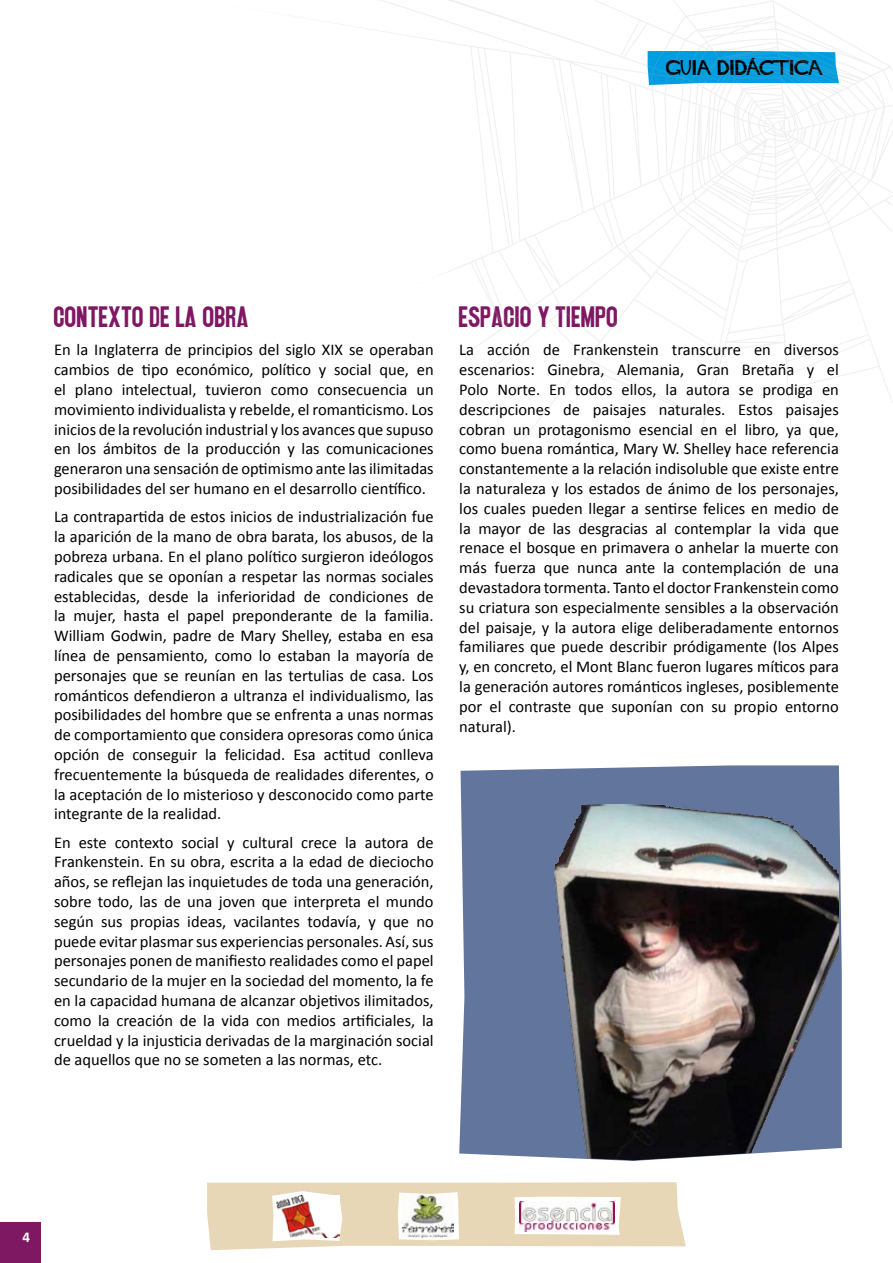
<style>
.page{position:relative;width:893px;height:1263px;background:#fff}
.page>*{position:absolute;margin:0;border:0;box-sizing:border-box;transform-origin:0 0}
.t1{font:27px "QUICKONE";color:#7f1862}
.t2{font:16.5px/19.8px "Calibri";color:#000;text-align:justify}
.t3{font:15px "HITCHCOCK";color:#000}
.t4{font:700 15px "Calibri";color:#fff}
</style>
<div class="page">
<div style="left:0;top:1222px;width:40px;height:41px;background:#7f1862"></div>
<svg style="left:207px;top:1182px;width:479px;height:68px"></svg>
<img style="left:519px;top:1201px;width:96px;height:30px">
<svg style="left:459px;top:765px;width:383px;height:396px;fill:#62759c"></svg>
<svg style="left:365px;top:0;width:528px;height:440px"></svg>
<img style="left:554px;top:804px;width:285px;height:356px">
<p class="t3" style="left:666px;top:60px;width:159px">guia didactica</p>
<h1 class="t1" style="left:54px;top:305px;width:197px">CONTEXTO DE LA OBRA</h1>
<p class="t2" style="left:54px;top:339px;width:381px">En la Inglaterra de principios del siglo XIX se operaban cambios de tipo económico, político y social que, en el plano intelectual, tuvieron como consecuencia un movimiento individualista y rebelde, el romanticismo. Los inicios de la revolución industrial y los avances que supuso en los ámbitos de la producción y las comunicaciones generaron una sensación de optimismo ante las ilimitadas posibilidades del ser humano en el desarrollo científico.</p>
<p class="t2" style="left:54px;top:506px;width:381px">La contrapartida de estos inicios de industrialización fue la aparición de la mano de obra barata, los abusos, de la pobreza urbana. En el plano político surgieron ideólogos radicales que se oponían a respetar las normas sociales establecidas, desde la inferioridad de condiciones de la mujer, hasta el papel preponderante de la familia.<br>William Godwin, padre de Mary Shelley, estaba en esa línea de pensamiento, como lo estaban la mayoría de personajes que se reunían en las tertulias de casa. Los románticos defendieron a ultranza el individualismo, las posibilidades del hombre que se enfrenta a unas normas de comportamiento que considera opresoras como única opción de conseguir la felicidad. Esa actitud conlleva frecuentemente la búsqueda de realidades diferentes, o la aceptación de lo misterioso y desconocido como parte integrante de la realidad.</p>
<p class="t2" style="left:54px;top:831px;width:381px">En este contexto social y cultural crece la autora de Frankenstein. En su obra, escrita a la edad de dieciocho años, se reflejan las inquietudes de toda una generación, sobre todo, las de una joven que interpreta el mundo según sus propias ideas, vacilantes todavía, y que no puede evitar plasmar sus experiencias personales. Así, sus personajes ponen de manifiesto realidades como el papel secundario de la mujer en la sociedad del momento, la fe en la capacidad humana de alcanzar objetivos ilimitados, como la creación de la vida con medios artificiales, la crueldad y la injusticia derivadas de la marginación social de aquellos que no se someten a las normas, etc.</p>
<h1 class="t1" style="left:459px;top:305px;width:161px">ESPACIO Y TIEMPO</h1>
<p class="t2" style="left:459px;top:339px;width:381px">La acción de Frankenstein transcurre en diversos escenarios: Ginebra, Alemania, Gran Bretaña y el Polo Norte. En todos ellos, la autora se prodiga en descripciones de paisajes naturales. Estos paisajes cobran un protagonismo esencial en el libro, ya que, como buena romántica, Mary W. Shelley hace referencia constantemente a la relación indisoluble que existe entre la naturaleza y los estados de ánimo de los personajes, los cuales pueden llegar a sentirse felices en medio de la mayor de las desgracias al contemplar la vida que renace el bosque en primavera o anhelar la muerte con más fuerza que nunca ante la contemplación de una devastadora tormenta. Tanto el doctor Frankenstein como su criatura son especialmente sensibles a la observación del paisaje, y la autora elige deliberadamente entornos familiares que puede describir pródigamente (los Alpes y, en concreto, el Mont Blanc fueron lugares míticos para la generación autores románticos ingleses, posiblemente por el contraste que suponían con su propio entorno natural).</p>
<p class="t4" style="left:22px;top:1227px;width:9px">4</p>
</div>
